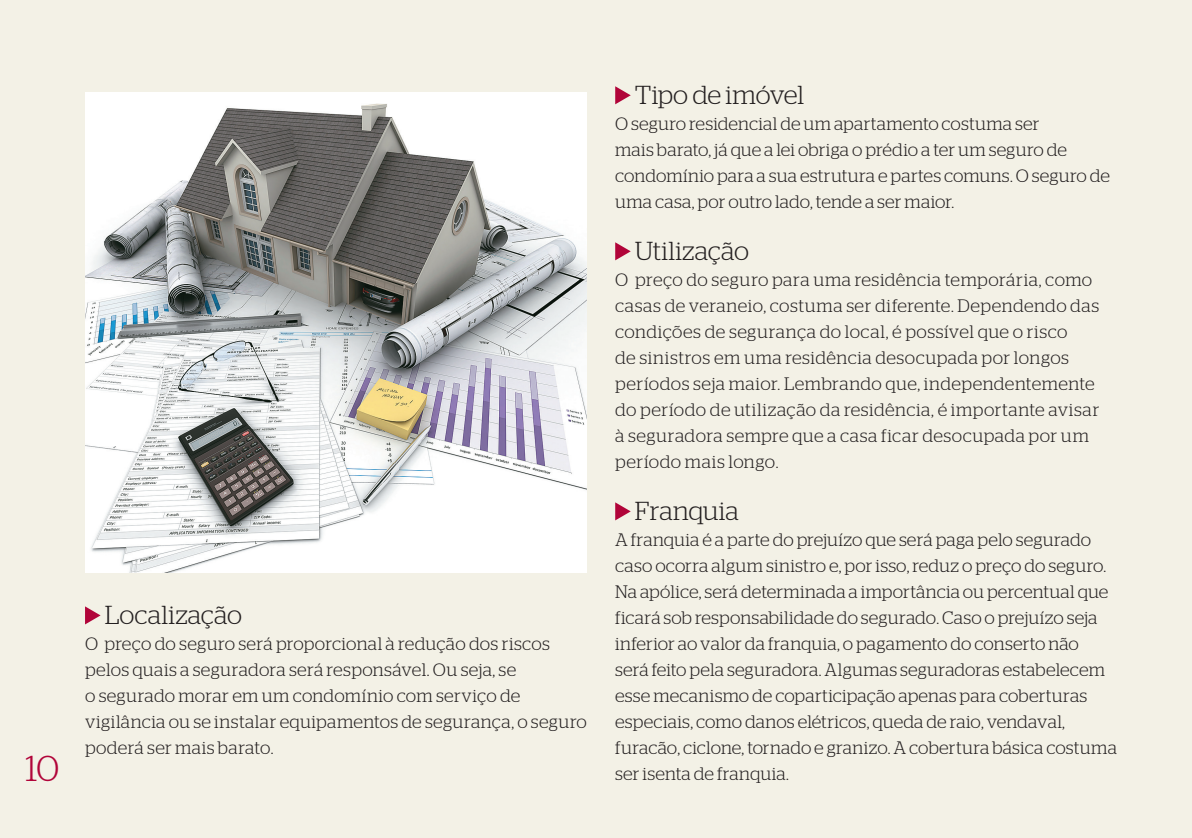
<style>
.page{position:relative;width:1192px;height:838px;background:#f3f1e6}
.page>*{position:absolute;margin:0;border:0;box-sizing:border-box;transform-origin:0 0}
.t1{font:300 36px "Stag";color:#b10439}
.t2{font:300 26px "Stag";letter-spacing:-.005em;color:#231f20}
.t3{font:300 18px/26px "Stag";letter-spacing:.015em;color:#231f20}
</style>
<div class="page">
<svg style="left:85px;top:606px;width:16px;height:18px"></svg>
<svg style="left:615px;top:86px;width:16px;height:18px"></svg>
<svg style="left:615px;top:242px;width:16px;height:18px"></svg>
<svg style="left:615px;top:502px;width:16px;height:18px"></svg>
<img style="left:85px;top:92px;width:502px;height:480px">
<h1 class="t1" style="left:25px;top:748px;width:36px">10</h1>
<h2 class="t2" style="left:105px;top:601px;width:139px">Localização</h2>
<p class="t3" style="left:85px;top:631px;width:503px">O preço do seguro será proporcional à redução dos riscos pelos quais a seguradora será responsável. Ou seja, se<br>o segurado morar em um condomínio com serviço de vigilância ou se instalar equipamentos de segurança, o seguro poderá ser mais barato.</p>
<h2 class="t2" style="left:635px;top:81px;width:171px">Tipo de imóvel</h2>
<p class="t3" style="left:615px;top:111px;width:496px">O seguro residencial de um apartamento costuma ser<br>mais barato, já que a lei obriga o prédio a ter um seguro de condomínio para a sua estrutura e partes comuns. O seguro de uma casa, por outro lado, tende a ser maior.</p>
<h2 class="t2" style="left:635px;top:237px;width:115px">Utilização</h2>
<p class="t3" style="left:615px;top:267px;width:486px">O preço do seguro para uma residência temporária, como casas de veraneio, costuma ser diferente. Dependendo das condições de segurança do local, é possível que o risco<br>de sinistros em uma residência desocupada por longos períodos seja maior. Lembrando que, independentemente do período de utilização da residência, é importante avisar à seguradora sempre que a casa ficar desocupada por um período mais longo.</p>
<h2 class="t2" style="left:635px;top:497px;width:105px">Franquia</h2>
<p class="t3" style="left:615px;top:527px;width:503px">A franquia é a parte do prejuízo que será paga pelo segurado caso ocorra algum sinistro e, por isso, reduz o preço do seguro.<br>Na apólice, será determinada a importância ou percentual que ficará sob responsabilidade do segurado. Caso o prejuízo seja inferior ao valor da franquia, o pagamento do conserto não será feito pela seguradora. Algumas seguradoras estabelecem esse mecanismo de coparticipação apenas para coberturas especiais, como danos elétricos, queda de raio, vendaval, furacão, ciclone, tornado e granizo. A cobertura básica costuma ser isenta de franquia.</p>
</div>
